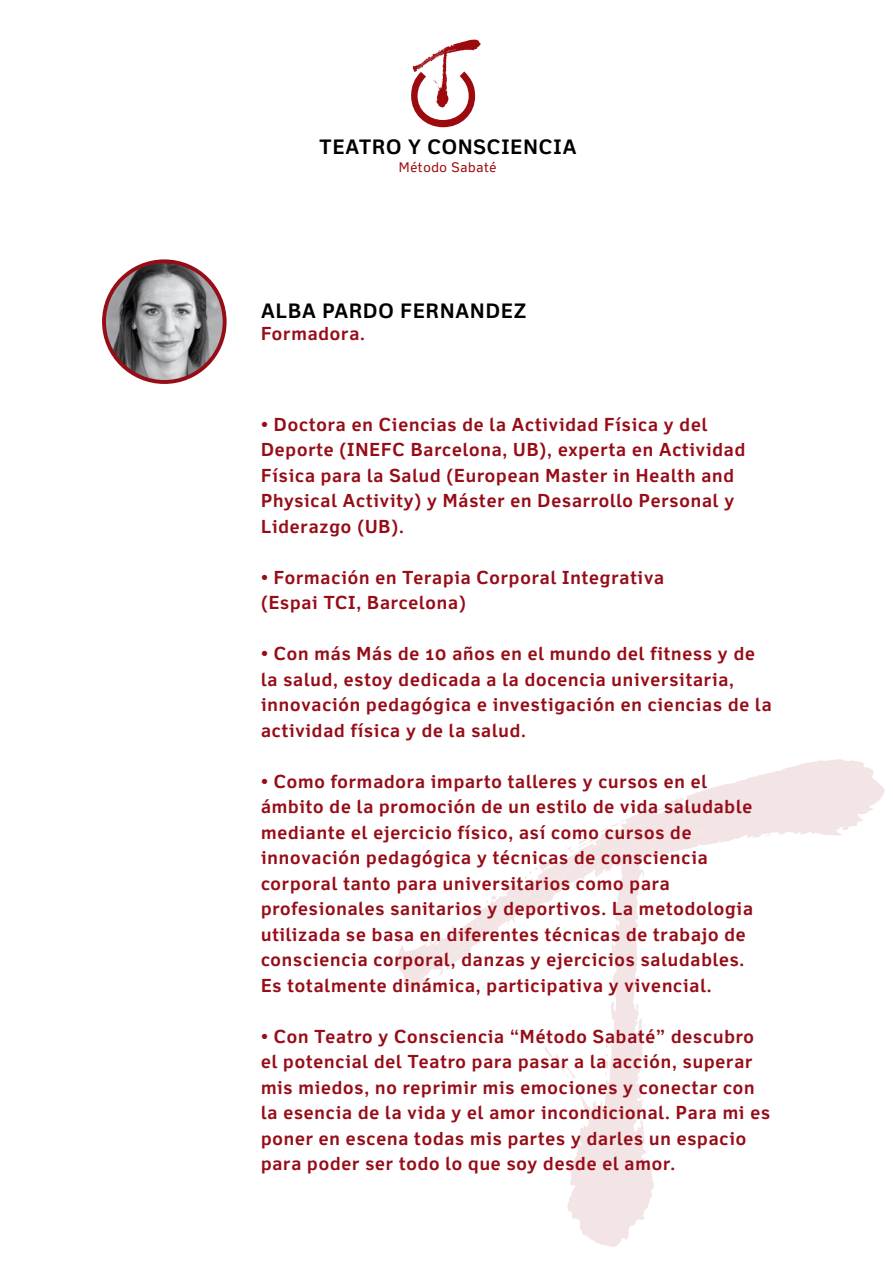
<style>
.page{position:relative;width:893px;height:1263px;background:#fff}
.page>*{position:absolute;margin:0;border:0;box-sizing:border-box;transform-origin:0 0}
.t1{font:88.35px "Gotham";color:#9c0a0e}
.t2{font:700 19.95px "Felbridge Std";letter-spacing:.05em;color:#000}
.t3{font:700 18px/25.5px "Felbridge Std";letter-spacing:.05em;color:#960c17}
.t4{font:13.35px "Felbridge Std";letter-spacing:.05em;color:#9c0a0e}
</style>
<div class="page">
<svg style="left:397px;top:759px;width:488px;height:488px"></svg>
<svg style="left:599px;top:1090px;width:3px;height:6px"></svg>
<svg style="left:605px;top:1044px;width:3px;height:33px"></svg>
<svg style="left:544px;top:1046px;width:31px;height:32px"></svg>
<svg style="left:416px;top:973px;width:15px;height:9px"></svg>
<svg style="left:633px;top:1040px;width:6px;height:19px"></svg>
<svg style="left:718px;top:838px;width:7px;height:2px"></svg>
<svg style="left:634px;top:1065px;width:3px;height:4px"></svg>
<svg style="left:733px;top:782px;width:9px;height:4px"></svg>
<svg style="left:428px;top:814px;width:276px;height:152px"></svg>
<img style="left:104px;top:261px;width:121px;height:121px;border-radius:60px">
<div style="left:102px;top:259px;width:125px;height:125px;border:4px solid #960c17;border-radius:50%"></div>
<svg style="left:413px;top:40px;width:68px;height:68px"></svg>
<h1 class="t1" style="left:386px;top:133px;width:67px;rotate:-90deg">C</h1>
<p class="t4" style="left:399px;top:160px;width:99px">Método Sabaté</p>
<p class="t2" style="left:320px;top:135px;width:258px">TEATRO Y CONSCIENCIA</p>
<p class="t2" style="left:261px;top:299px;width:267px">ALBA PARDO FERNANDEZ</p>
<p class="t3" style="left:261px;top:320px;width:106px">Formadora.</p>
<p class="t3" style="left:261px;top:411px;width:486px">• Doctora en Ciencias de la Actividad Física y del Deporte (INEFC Barcelona, UB), experta en Actividad Física para la Salud (European Master in Health and Physical Activity) y Máster en Desarrollo Personal y Liderazgo (UB).</p>
<p class="t3" style="left:261px;top:564px;width:405px">• Formación en Terapia Corporal Integrativa (Espai TCI, Barcelona)</p>
<p class="t3" style="left:261px;top:641px;width:512px">• Con más Más de 10 años en el mundo del fitness y de la salud, estoy dedicada a la docencia universitaria, innovación pedagógica e investigación en ciencias de la actividad física y de la salud.</p>
<p class="t3" style="left:261px;top:768px;width:493px">• Como formadora imparto talleres y cursos en el ámbito de la promoción de un estilo de vida saludable mediante el ejercicio físico, así como cursos de innovación pedagógica y técnicas de consciencia corporal tanto para universitarios como para profesionales sanitarios y deportivos. La metodologia utilizada se basa en diferentes técnicas de trabajo de consciencia corporal, danzas y ejercicios saludables.<br>Es totalmente dinámica, participativa y vivencial.</p>
<p class="t3" style="left:261px;top:1023px;width:510px">• Con Teatro y Consciencia “Método Sabaté” descubro el potencial del Teatro para pasar a la acción, superar mis miedos, no reprimir mis emociones y conectar con la esencia de la vida y el amor incondicional. Para mi es poner en escena todas mis partes y darles un espacio para poder ser todo lo que soy desde el amor.</p>
</div>
